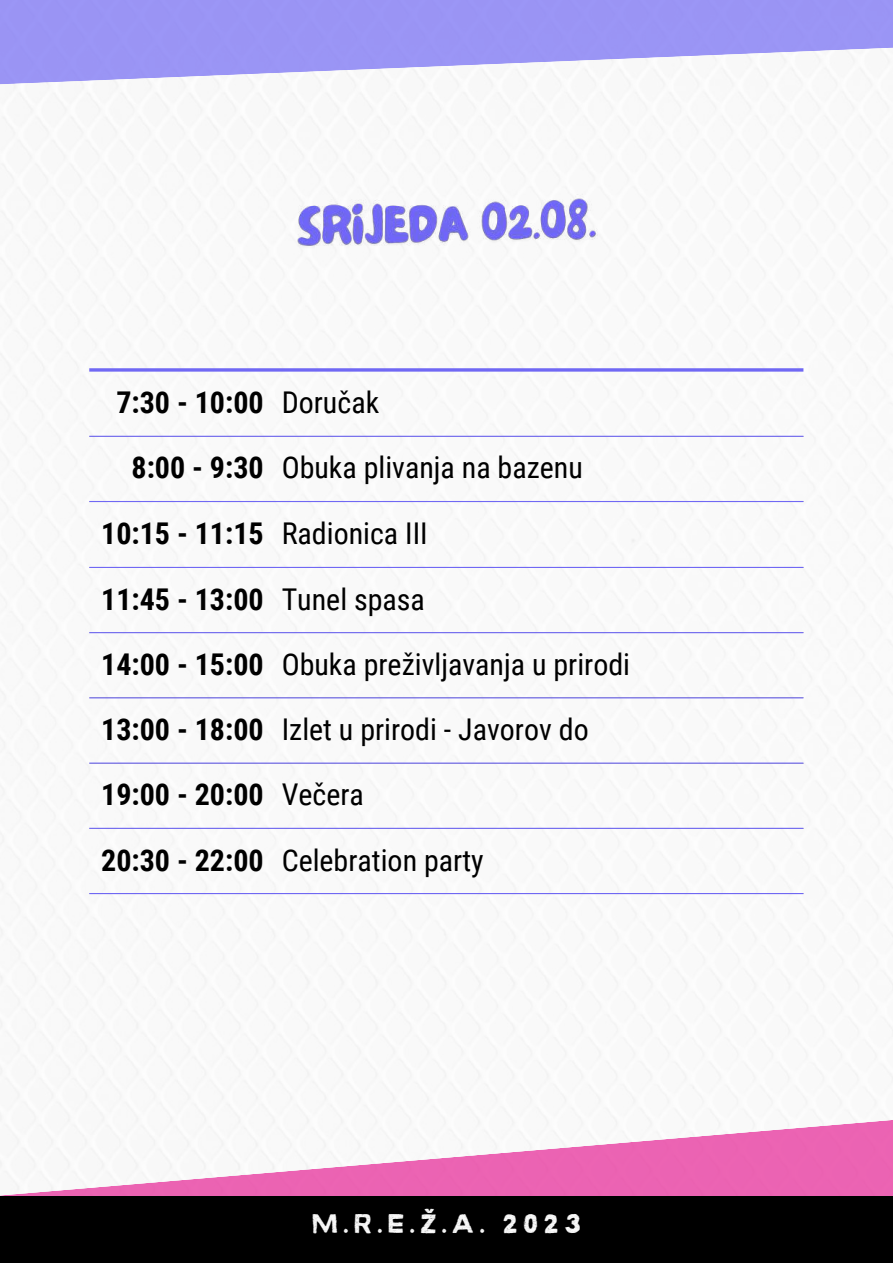
<style>
.page{position:relative;width:893px;height:1264px;background:#fff}
.page>*{position:absolute;margin:0;border:0;box-sizing:border-box;transform-origin:0 0}
.t1{font:30px "Roboto Condensed";color:#000}
.t2{font:700 30px "Roboto Condensed";color:#000}
.t3{font:27px "MACABRODANGER";color:#fcfcfc}
.s1{font-weight:400}
.s2{font-weight:700}
</style>
<div class="page">
<hr style="left:89px;top:436px;width:714px;height:1px;background:#7068f4">
<hr style="left:89px;top:501px;width:714px;height:1px;background:#7068f4">
<hr style="left:89px;top:567px;width:714px;height:1px;background:#7068f4">
<hr style="left:89px;top:632px;width:714px;height:1px;background:#7068f4">
<hr style="left:89px;top:697px;width:714px;height:1px;background:#7068f4">
<hr style="left:89px;top:762px;width:714px;height:1px;background:#7068f4">
<hr style="left:89px;top:827px;width:714px;height:2px;background:#7068f4">
<hr style="left:89px;top:893px;width:714px;height:1px;background:#7068f4">
<hr style="left:89px;top:368px;width:714px;height:3px;background:#7068f4">
<img style="left:292px;top:182px;width:308px;height:95px">
<svg style="left:0;top:0;width:892px;height:89px;fill:#9a95f5"></svg>
<svg style="left:0;top:1113px;width:892px;height:83px;fill:#f6f6f6"></svg>
<div style="left:0;top:1196px;width:892px;height:66px;background:#000"></div>
<p class="t2" style="left:116px;top:385px;width:264px">7:30 - 10:00 <span class="s1">Doručak</span></p>
<p class="t1" style="left:131px;top:450px;width:453px"><span class="s2">8:00 - 9:30</span> Obuka plivanja na bazenu</p>
<p class="t1" style="left:101px;top:516px;width:328px"><span class="s2">10:15 - 11:15</span> Radionica III</p>
<p class="t2" style="left:101px;top:582px;width:325px">11:45 - 13:00 <span class="s1">Tunel spasa</span></p>
<p class="t1" style="left:101px;top:647px;width:530px"><span class="s2">14:00 - 15:00</span> Obuka preživljavanja u prirodi</p>
<p class="t1" style="left:101px;top:712px;width:489px"><span class="s2">13:00 - 18:00</span> Izlet u prirodi - Javorov do</p>
<p class="t2" style="left:101px;top:777px;width:264px">19:00 - 20:00 <span class="s1">Večera</span></p>
<p class="t1" style="left:101px;top:842px;width:384px"><span class="s2">20:30 - 22:00</span> Celebration party</p>
<p class="t3" style="left:311px;top:1212px;width:271px">M.R.E.Ž.A. 2023</p>
</div>
